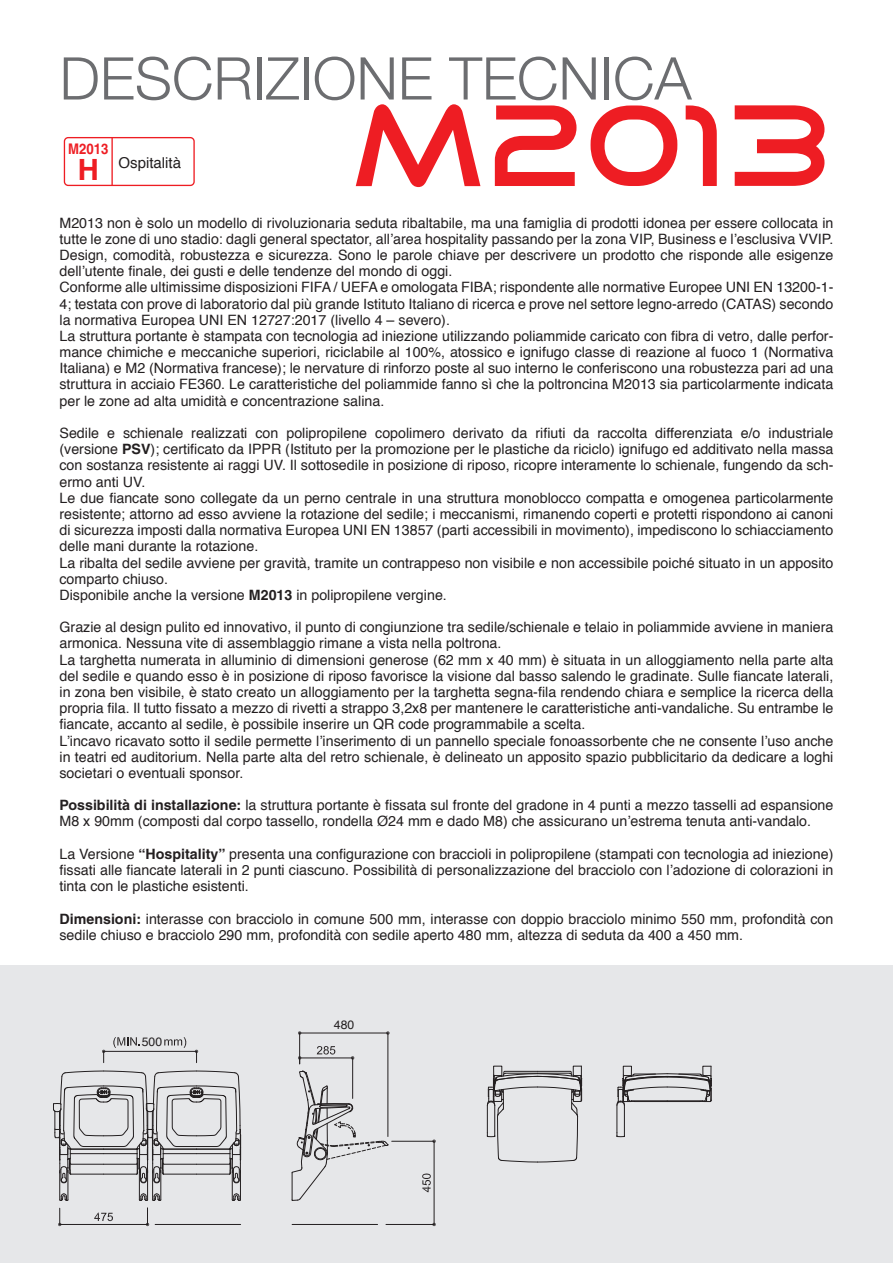
<style>
.page{position:relative;width:893px;height:1263px;background:#fff}
.page>*{position:absolute;margin:0;border:0;box-sizing:border-box;transform-origin:0 0}
.t1{font:117.9px "Good Times";color:#ee1d23}
.t2{font:300 58.95px "Helvetica Neue";color:#6c6d70}
.t3{font:700 29.25px "Helvetica";color:#ee1d23}
.t4{font:15px "Helvetica";color:#231f20}
.t5{font:700 14.7px "Helvetica";color:#ee1d23;scale:.9 1}
.Normale{font:14.25px/16.2px "Helvetica";color:#231f20;text-align:justify}
.t6{font:12.15px "Helvetica";color:#231f20}
.s1{font-weight:700}
</style>
<div class="page">
<div style="left:0;top:965px;width:893px;height:298px;background:#e6e7e9"></div>
<div style="left:64px;top:137px;width:131px;height:49px;border:1px solid #ee1d23;border-radius:4px"></div>
<hr style="left:111px;top:138px;width:2px;height:48px;background:#ee1d23">
<svg style="left:58px;top:1031px;width:654px;height:196px"></svg>
<svg style="left:53px;top:1071px;width:189px;height:130px"></svg>
<p class="t2" style="left:60px;top:31px;width:634px">DESCRIZIONE TECNICA</p>
<p class="t5" style="left:68px;top:140px;width:46px">M2013</p>
<p class="t3" style="left:78px;top:152px;width:23px">H</p>
<p class="t4" style="left:119px;top:151px;width:64px">Ospitalità</p>
<p class="t1" style="left:353px;top:90px;width:482px">M2013</p>
<p class="t6" style="left:367px;top:210px;width:22px">480</p>
<p class="Normale" style="left:60px;top:215px;width:775px">M2013 non è solo un modello di rivoluzionaria seduta ribaltabile, ma una famiglia di prodotti idonea per essere collocata in tutte le zone di uno stadio: dagli general spectator, all’area hospitality passando per la zona VIP, Business e l’esclusiva VVIP.<br>Design, comodità, robustezza e sicurezza. Sono le parole chiave per descrivere un prodotto che risponde alle esigenze dell’utente finale, dei gusti e delle tendenze del mondo di oggi.</p>
<p class="Normale" style="left:60px;top:280px;width:775px">Conforme alle ultimissime disposizioni FIFA / UEFA e omologata FIBA; rispondente alle normative Europee UNI EN 13200-1- 4; testata con prove di laboratorio dal più grande Istituto Italiano di ricerca e prove nel settore legno-arredo (CATAS) secondo la normativa Europea UNI EN 12727:2017 (livello 4 – severo).</p>
<p class="Normale" style="left:60px;top:328px;width:775px">La struttura portante è stampata con tecnologia ad iniezione utilizzando poliammide caricato con fibra di vetro, dalle perfor&shy;mance chimiche e meccaniche superiori, riciclabile al 100%, atossico e ignifugo classe di reazione al fuoco 1 (Normativa Italiana) e M2 (Normativa francese); le nervature di rinforzo poste al suo interno le conferiscono una robustezza pari ad una struttura in acciaio FE360. Le caratteristiche del poliammide fanno sì che la poltroncina M2013 sia particolarmente indicata per le zone ad alta umidità e concentrazione salina.</p>
<p class="Normale" style="left:60px;top:425px;width:775px">Sedile e schienale realizzati con polipropilene copolimero derivato da rifiuti da raccolta differenziata e/o industriale (versione <span class="s1">PSV</span>); certificato da IPPR (Istituto per la promozione per le plastiche da riciclo) ignifugo ed additivato nella massa con sostanza resistente ai raggi UV. Il sottosedile in posizione di riposo, ricopre interamente lo schienale, fungendo da sch&shy;ermo anti UV.</p>
<p class="Normale" style="left:60px;top:490px;width:775px">Le due fiancate sono collegate da un perno centrale in una struttura monoblocco compatta e omogenea particolarmente resistente; attorno ad esso avviene la rotazione del sedile; i meccanismi, rimanendo coperti e protetti rispondono ai canoni di sicurezza imposti dalla normativa Europea UNI EN 13857 (parti accessibili in movimento), impediscono lo schiacciamento delle mani durante la rotazione.</p>
<p class="Normale" style="left:60px;top:555px;width:775px">La ribalta del sedile avviene per gravità, tramite un contrappeso non visibile e non accessibile poiché situato in un apposito comparto chiuso.</p>
<p class="Normale" style="left:60px;top:587px;width:389px">Disponibile anche la versione <span class="s1">M2013</span> in polipropilene vergine.</p>
<p class="Normale" style="left:60px;top:620px;width:775px">Grazie al design pulito ed innovativo, il punto di congiunzione tra sedile/schienale e telaio in poliammide avviene in maniera armonica. Nessuna vite di assemblaggio rimane a vista nella poltrona.</p>
<p class="Normale" style="left:60px;top:652px;width:775px">La targhetta numerata in alluminio di dimensioni generose (62 mm x 40 mm) è situata in un alloggiamento nella parte alta del sedile e quando esso è in posizione di riposo favorisce la visione dal basso salendo le gradinate. Sulle fiancate laterali, in zona ben visibile, è stato creato un alloggiamento per la targhetta segna-fila rendendo chiara e semplice la ricerca della propria fila. Il tutto fissato a mezzo di rivetti a strappo 3,2x8 per mantenere le caratteristiche anti-vandaliche. Su entrambe le fiancate, accanto al sedile, è possibile inserire un QR code programmabile a scelta.</p>
<p class="Normale" style="left:60px;top:733px;width:775px">L’incavo ricavato sotto il sedile permette l’inserimento di un pannello speciale fonoassorbente che ne consente l’uso anche in teatri ed auditorium. Nella parte alta del retro schienale, è delineato un apposito spazio pubblicitario da dedicare a loghi societari o eventuali sponsor.</p>
<p class="Normale" style="left:60px;top:798px;width:775px"><span class="s1">Possibilità di installazione:</span> la struttura portante è fissata sul fronte del gradone in 4 punti a mezzo tasselli ad espansione<br>M8 x 90mm (composti dal corpo tassello, rondella Ø24 mm e dado M8) che assicurano un’estrema tenuta anti-vandalo.</p>
<p class="Normale" style="left:60px;top:846px;width:775px">La Versione <span class="s1">“Hospitality”</span> presenta una configurazione con braccioli in polipropilene (stampati con tecnologia ad iniezione) fissati alle fiancate laterali in 2 punti ciascuno. Possibilità di personalizzazione del bracciolo con l’adozione di colorazioni in tinta con le plastiche esistenti.</p>
<p class="Normale" style="left:60px;top:911px;width:775px"><span class="s1">Dimensioni:</span> interasse con bracciolo in comune 500 mm, interasse con doppio bracciolo minimo 550 mm, profondità con sedile chiuso e bracciolo 290 mm, profondità con sedile aperto 480 mm, altezza di seduta da 400 a 450 mm.</p>
<p class="t6" style="left:609px;top:231px;width:22px">480</p>
<p class="t6" style="left:151px;top:499px;width:22px">500</p>
<p class="t6" style="left:333px;top:742px;width:22px">480</p>
<p class="t6" style="left:141px;top:767px;width:22px">490</p>
<p class="t6" style="left:142px;top:1032px;width:22px">500</p>
<p class="t6" style="left:334px;top:1015px;width:22px">480</p>
</div>
